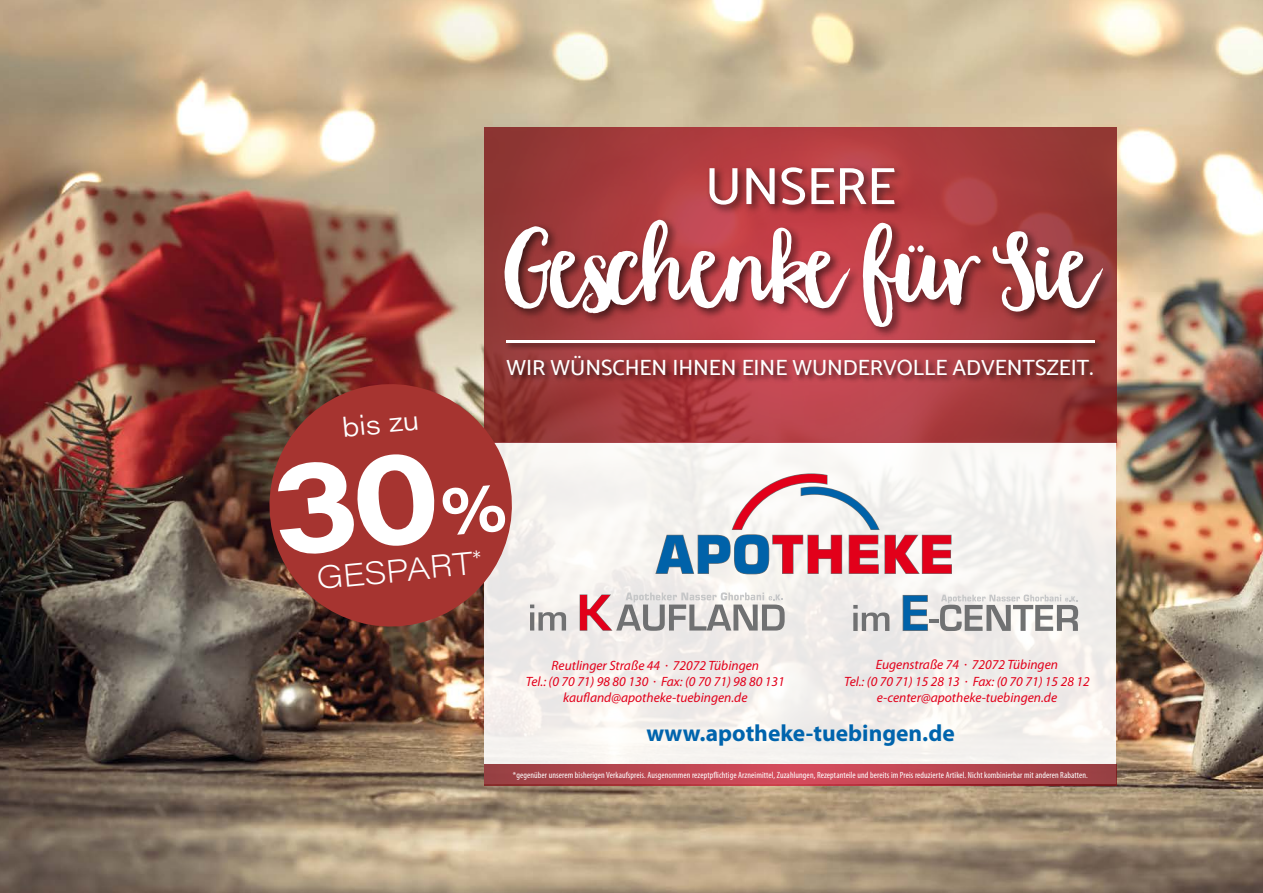
<style>
.page{position:relative;width:1263px;height:893px;background:#fff}
.page>*{position:absolute;margin:0;border:0;box-sizing:border-box;transform-origin:0 0}
.t1{font:113.85px "Garden Grown";color:#fff}
.t2{font:52.65px "Mosk Medium 500";color:#fff}
.t3{font:200 31.5px "Acumin Pro Wide";color:#fff}
.t4{font:300 26.55px "Acumin Pro Wide";color:#fff}
.t5{font:700 23.4px "Myriad Pro";color:#0064ad}
.t6{font:22.05px "Mosk Medium 500";color:#fff}
.t7{font:italic 13.5px/16.2px "Myriad Pro";color:#e2001a;text-align:center}
.t8{font:condensed 9px "Myriad Pro";letter-spacing:.01em;color:#fff}
</style>
<div class="page">
<img style="left:0;top:0;width:1263px;height:893px">
<div style="left:485px;top:442px;width:631px;height:342px;background:#f4f1ee"></div>
<svg style="left:485px;top:128px;width:631px;height:314px;background:#a53b3c"></svg>
<svg style="left:485px;top:764px;width:631px;height:21px;background:#b6454e"></svg>
<div style="left:501px;top:217px;width:613px;height:122px;background:#000;opacity:.6"></div>
<div style="left:706px;top:164px;width:200px;height:52px;background:#000;opacity:.6"></div>
<div style="left:504px;top:339px;width:599px;height:12px;background:#000;opacity:.6"></div>
<hr style="left:506px;top:340px;width:589px;height:3px;background:#fff">
<div style="left:506px;top:354px;width:595px;height:29px;background:#000;opacity:.6"></div>
<svg style="left:655px;top:473px;width:297px;height:101px"></svg>
<svg style="left:853px;top:605px;width:36px;height:26px"></svg>
<svg style="left:903px;top:595px;width:175px;height:36px"></svg>
<svg style="left:530px;top:604px;width:36px;height:26px"></svg>
<svg style="left:580px;top:592px;width:205px;height:39px"></svg>
<svg style="left:258px;top:372px;width:266px;height:266px;background:#965149"></svg>
<div style="left:273px;top:451px;width:233px;height:107px;background:#a63430"></div>
<h3 class="t4" style="left:340px;top:409px;width:78px;rotate:-6deg">bis zu</h3>
<h2 class="t2" style="left:705px;top:155px;width:192px">UNSERE</h2>
<h1 class="t1" style="left:506px;top:196px;width:590px">Geschenke für Sie</h1>
<h3 class="t6" style="left:506px;top:354px;width:588px">WIR WÜNSCHEN IHNEN EINE WUNDERVOLLE ADVENTSZEIT.</h3>
<h3 class="t3" style="left:315px;top:555px;width:158px;rotate:-5deg">GESPART</h3>
<p class="t7" style="left:526px;top:657px;width:260px">Reutlinger Straße 44 · 72072 Tübingen<br>Tel.: (0 70 71) 98 80 130 · Fax: (0 70 71) 98 80 131 kaufland@apotheke-tuebingen.de</p>
<p class="t7" style="left:844px;top:656px;width:247px">Eugenstraße 74 · 72072 Tübingen<br>Tel.: (0 70 71) 15 28 13 · Fax: (0 70 71) 15 28 12 e-center@apotheke-tuebingen.de</p>
<h3 class="t5" style="left:646px;top:718px;width:310px">www.apotheke-tuebingen.de</h3>
<p class="t8" style="left:513px;top:769px;width:576px">*gegenüber unserem bisherigen Verkaufspreis. Ausgenommen rezeptpflichtige Arzneimittel, Zuzahlungen, Rezeptanteile und bereits im Preis reduzierte Artikel. Nicht kombinierbar mit anderen Rabatten.</p>
</div>
